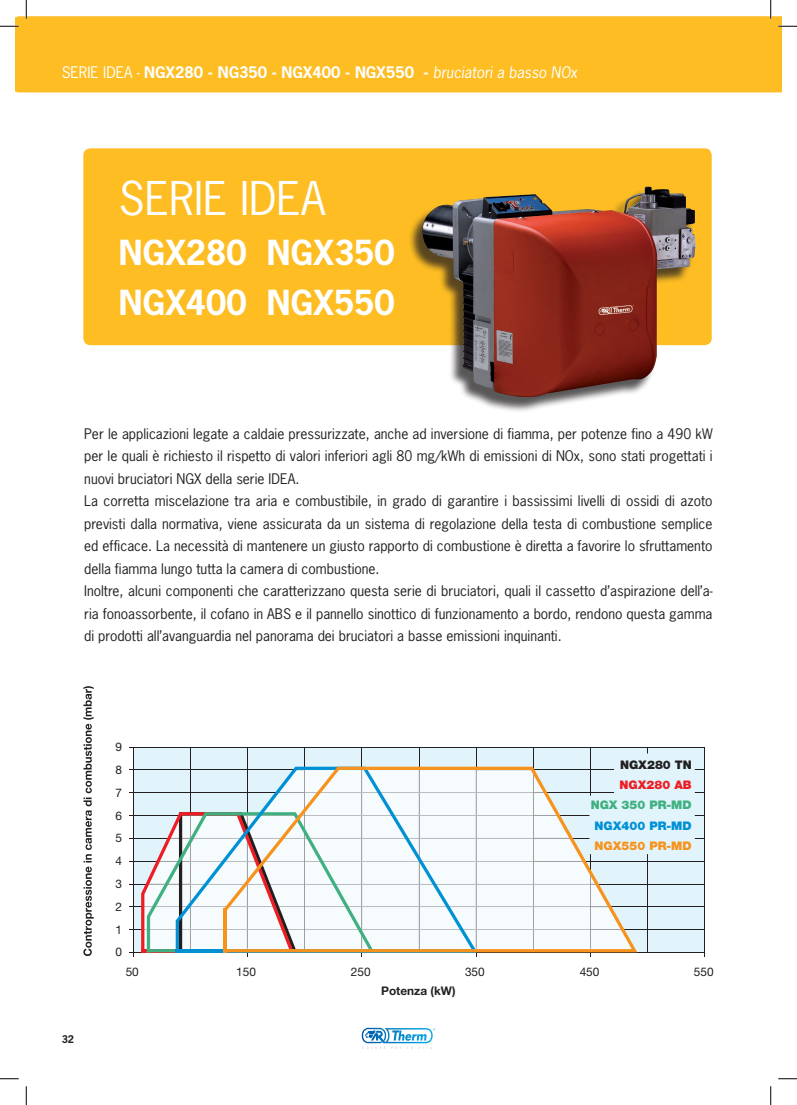
<style>
.page{position:relative;width:797px;height:1105px;background:#fff}
.page>*{position:absolute;margin:0;border:0;box-sizing:border-box;transform-origin:0 0}
.t1{font:43.75px "News Gothic Std";color:#fff}
.t2{font:700 32.5px "News Gothic Std";color:#fff}
.t3{font:700 15px "News Gothic Std";color:#fff}
.descrizione_prod{font:13.75px/22.5px "News Gothic Std";color:#231f20;text-align:justify}
.t4{font:900 11.88px/20.2px "Helvetica Neue";color:#40b081;text-align:right}
.t5{font:11.88px "Helvetica Neue";color:#231f20}
.t6{font:700 11.88px "Helvetica Neue";color:#231f20}
.t7{font:700 10px "News Gothic Std";color:#231f20}
.s1{font-weight:400}
.s2{font-weight:400;font-style:italic}
.s3{color:#231f20}
.s4{color:#ee1d23}
.s5{color:#0090d4}
.s6{color:#f7931d}
</style>
<div class="page">
<svg style="left:362px;top:1028px;width:73px;height:21px"></svg>
<div style="left:16px;top:16px;width:765px;height:76px;background:#fdbd23"></div>
<div style="left:83px;top:148px;width:628px;height:197px;background:#fdbd23;border-radius:7px"></div>
<div style="left:408px;top:189px;width:286px;height:224px;background:#231f20;opacity:.75"></div>
<img style="left:420px;top:186px;width:276px;height:212px">
<svg style="left:83px;top:686px;width:11px;height:270px"></svg>
<hr style="left:133px;top:929px;width:571px;height:1px;background:#231f20">
<hr style="left:133px;top:906px;width:571px;height:1px;background:#231f20">
<hr style="left:133px;top:884px;width:571px;height:1px;background:#231f20">
<hr style="left:133px;top:861px;width:571px;height:1px;background:#231f20">
<hr style="left:133px;top:838px;width:571px;height:1px;background:#231f20">
<hr style="left:133px;top:815px;width:571px;height:1px;background:#231f20">
<hr style="left:133px;top:792px;width:571px;height:1px;background:#231f20">
<hr style="left:133px;top:769px;width:571px;height:1px;background:#231f20">
<hr style="left:133px;top:747px;width:572px;height:1px;background:#231f20">
<hr style="left:704px;top:747px;width:1px;height:206px;background:#231f20">
<hr style="left:133px;top:952px;width:572px;height:1px;background:#231f20">
<svg style="left:129px;top:747px;width:565px;height:210px"></svg>
<svg style="left:176px;top:767px;width:47px;height:182px;fill:#f6fbfe"></svg>
<hr style="left:176px;top:949px;width:300px;height:3px;background:#0090d4">
<svg style="left:223px;top:767px;width:414px;height:185px;fill:#f6fbfe"></svg>
<svg style="left:0;top:25px;width:19px;height:2px"></svg>
<svg style="left:778px;top:25px;width:19px;height:2px"></svg>
<svg style="left:0;top:1078px;width:19px;height:1px"></svg>
<svg style="left:778px;top:1078px;width:19px;height:1px"></svg>
<svg style="left:25px;top:0;width:2px;height:19px"></svg>
<svg style="left:25px;top:1086px;width:2px;height:19px"></svg>
<svg style="left:770px;top:0;width:1px;height:19px"></svg>
<svg style="left:770px;top:1086px;width:1px;height:19px"></svg>
<p class="t3" style="left:62px;top:62px;width:517px"><span class="s1">SERIE IDEA -</span> NGX280 - NG350 - NGX400 - NGX550 - <span class="s2">bruciatori a basso NOx</span></p>
<p class="t1" style="left:119px;top:171px;width:208px">SERIE IDEA</p>
<p class="t2" style="left:119px;top:232px;width:277px">NGX280 NGX350</p>
<p class="t2" style="left:119px;top:282px;width:277px">NGX400 NGX550</p>
<p class="descrizione_prod" style="left:84px;top:422px;width:630px">Per le applicazioni legate a caldaie pressurizzate, anche ad inversione di fiamma, per potenze fino a 490 kW per le quali è richiesto il rispetto di valori inferiori agli 80 mg/kWh di emissioni di NOx, sono stati progettati i nuovi bruciatori NGX della serie IDEA.</p>
<p class="descrizione_prod" style="left:84px;top:490px;width:630px">La corretta miscelazione tra aria e combustibile, in grado di garantire i bassissimi livelli di ossidi di azoto previsti dalla normativa, viene assicurata da un sistema di regolazione della testa di combustione semplice ed efficace. La necessità di mantenere un giusto rapporto di combustione è diretta a favorire lo sfruttamento della fiamma lungo tutta la camera di combustione.</p>
<p class="descrizione_prod" style="left:84px;top:580px;width:630px">Inoltre, alcuni componenti che caratterizzano questa serie di bruciatori, quali il cassetto d’aspirazione dell’a&shy;ria fonoassorbente, il cofano in ABS e il pannello sinottico di funzionamento a bordo, rendono questa gamma di prodotti all’avanguardia nel panorama dei bruciatori a basse emissioni inquinanti.</p>
<p class="t5" style="left:115px;top:740px;width:8px">9</p>
<p class="t5" style="left:115px;top:763px;width:8px">8</p>
<p class="t5" style="left:115px;top:785px;width:8px">7</p>
<p class="t5" style="left:115px;top:808px;width:8px">6</p>
<p class="t5" style="left:115px;top:831px;width:8px">5</p>
<p class="t5" style="left:115px;top:854px;width:8px">4</p>
<p class="t5" style="left:115px;top:877px;width:8px">3</p>
<p class="t5" style="left:115px;top:899px;width:8px">2</p>
<p class="t5" style="left:115px;top:922px;width:8px">1</p>
<p class="t5" style="left:115px;top:945px;width:8px">0</p>
<p class="t4" style="left:590px;top:754px;width:102px"><span class="s3">NGX280 TN<br></span><span class="s4">NGX280 AB<br></span>NGX 350 PR-MD<br><span class="s5">NGX400 PR-MD<br></span><span class="s6">NGX550 PR-MD</span></p>
<p class="t7" style="left:62px;top:1033px;width:14px">32</p>
<p class="t5" style="left:126px;top:964px;width:15px">50</p>
<p class="t5" style="left:236px;top:964px;width:21px">150</p>
<p class="t5" style="left:351px;top:964px;width:21px">250</p>
<p class="t5" style="left:465px;top:964px;width:21px">350</p>
<p class="t5" style="left:579px;top:964px;width:21px">450</p>
<p class="t5" style="left:694px;top:964px;width:21px">550</p>
<p class="t6" style="left:381px;top:983px;width:76px">Potenza (kW)</p>
</div>
